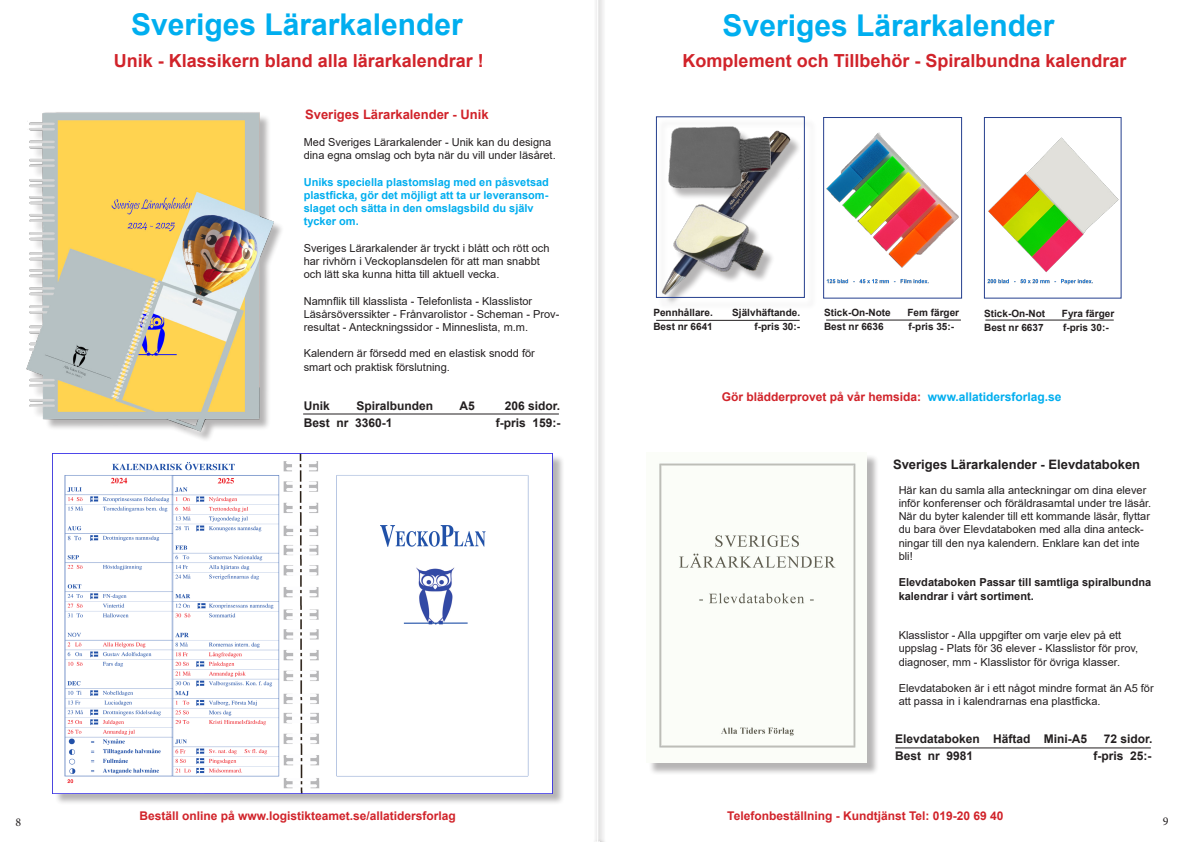
<style>
.page{position:relative;width:1191px;height:842px;background:#fff}
.page>*{position:absolute;margin:0;border:0;box-sizing:border-box;transform-origin:0 0}
.t1{font:700 30px "Arial";color:#00aeef}
.t2{font:700 18px "Arial";color:#d1232a}
.t3{font:700 13px "Arial";color:#231f20}
.t4{font:700 13px "Arial";color:#d1232a}
.t5{font:700 12px "Arial";color:#d1232a}
.t6{font:700 12px "Arial";color:#231f20}
.t7{font:12px "Minion Pro";color:#231f20}
.t8{font:11px/13.2px "Arial";color:#231f20}
.t9{font:700 11px/13.2px "Arial";color:#00aeef}
.t10{font:700 11px/13.2px "Arial";color:#231f20}
.t11{font:700 10px "Arial";color:#231f20}
.s1{color:#00aeef}
</style>
<div class="page">
<img style="left:26px;top:112px;width:254px;height:320px">
<hr style="left:303px;top:413px;width:256px;height:1px;background:#231f20">
<div style="left:648px;top:454px;width:231px;height:321px;background:#231f20;opacity:.33"></div>
<img style="left:648px;top:454px;width:218px;height:309px">
<hr style="left:895px;top:747px;width:255px;height:1px;background:#231f20">
<div style="left:657px;top:118px;width:160px;height:192px;background:#fbfbfb"></div>
<img style="left:662px;top:126px;width:137px;height:170px">
<div style="left:656px;top:117px;width:148px;height:181px;border:1px solid #253f8e"></div>
<img style="left:826px;top:132px;width:133px;height:152px">
<div style="left:823px;top:117px;width:138px;height:181px;border:1px solid #253f8e"></div>
<img style="left:987px;top:137px;width:132px;height:148px">
<div style="left:984px;top:117px;width:137px;height:181px;border:1px solid #253f8e"></div>
<div style="left:54px;top:455px;width:511px;height:350px;background:#231f20;opacity:.33"></div>
<img style="left:52px;top:453px;width:501px;height:340px">
<hr style="left:656px;top:320px;width:143px;height:1px;background:#231f20">
<hr style="left:826px;top:320px;width:135px;height:1px;background:#231f20">
<hr style="left:985px;top:320px;width:128px;height:1px;background:#231f20">
<svg style="left:595px;top:0;width:10px;height:842px;fill:#f1f0f1"></svg>
<hr style="left:597px;top:0;width:1px;height:842px;background:#fff">
<p class="t1" style="left:131px;top:4px;width:333px">Sveriges Lärarkalender</p>
<p class="t1" style="left:722px;top:5px;width:333px">Sveriges Lärarkalender</p>
<p class="t2" style="left:114px;top:48px;width:372px">Unik - Klassikern bland alla lärarkalendrar !</p>
<p class="t2" style="left:682px;top:48px;width:445px">Komplement och Tillbehör - Spiralbundna kalendrar</p>
<p class="t4" style="left:305px;top:105px;width:185px">Sveriges Lärarkalender - Unik</p>
<p class="t8" style="left:304px;top:136px;width:253px">Med Sveriges Lärarkalender - Unik kan du designa dina egna omslag och byta när du vill under läsåret.</p>
<p class="t9" style="left:304px;top:175px;width:247px">Uniks speciella plastomslag med en påsvetsad plastficka, gör det möjligt att ta ur leveransom&shy;slaget och sätta in den omslagsbild du själv tycker om.</p>
<p class="t8" style="left:304px;top:241px;width:247px">Sveriges Lärarkalender är tryckt i blått och rött och har rivhörn i Veckoplansdelen för att man snabbt och lätt ska kunna hitta till aktuell vecka.</p>
<p class="t8" style="left:304px;top:294px;width:257px">Namnflik till klasslista - Telefonlista - Klasslistor<br>Läsårsöverssikter - Frånvarolistor - Scheman - Prov&shy;resultat - Anteckningssidor - Minneslista, m.m.</p>
<p class="t8" style="left:304px;top:347px;width:233px">Kalendern är försedd med en elastisk snodd för smart och praktisk förslutning.</p>
<p class="t6" style="left:304px;top:397px;width:28px">Unik</p>
<p class="t6" style="left:356px;top:397px;width:78px">Spiralbunden</p>
<p class="t6" style="left:459px;top:397px;width:17px">A5</p>
<p class="t6" style="left:505px;top:397px;width:57px">206 sidor.</p>
<p class="t6" style="left:304px;top:414px;width:90px">Best nr 3360-1</p>
<p class="t6" style="left:496px;top:414px;width:66px">f-pris 159:-</p>
<p class="t11" style="left:653px;top:306px;width:61px">Pennhållare.</p>
<p class="t11" style="left:732px;top:306px;width:69px">Självhäftande.</p>
<p class="t11" style="left:653px;top:320px;width:61px">Best nr 6641</p>
<p class="t11" style="left:754px;top:320px;width:47px">f-pris 30:-</p>
<p class="t11" style="left:824px;top:306px;width:68px">Stick-On-Note</p>
<p class="t11" style="left:907px;top:306px;width:53px">Fem färger</p>
<p class="t11" style="left:824px;top:320px;width:61px">Best nr 6636</p>
<p class="t11" style="left:908px;top:320px;width:47px">f-pris 35:-</p>
<p class="t11" style="left:984px;top:306px;width:63px">Stick-On-Not</p>
<p class="t11" style="left:1062px;top:306px;width:54px">Fyra färger</p>
<p class="t11" style="left:984px;top:320px;width:61px">Best nr 6637</p>
<p class="t11" style="left:1063px;top:320px;width:47px">f-pris 30:-</p>
<p class="t5" style="left:722px;top:388px;width:341px">Gör blädderprovet på vår hemsida: <span class="s1">www.allatidersforlag.se</span></p>
<p class="t3" style="left:893px;top:455px;width:249px">Sveriges Lärarkalender - Elevdataboken</p>
<p class="t8" style="left:898px;top:483px;width:254px">Här kan du samla alla anteckningar om dina elever inför konferenser och föräldrasamtal under tre läsår.<br>När du byter kalender till ett kommande läsår, flyttar du bara över Elevdataboken med alla dina anteck&shy;ningar till den nya kalendern. Enklare kan det inte bli!</p>
<p class="t10" style="left:898px;top:576px;width:254px">Elevdataboken Passar till samtliga spiralbundna kalendrar i vårt sortiment.</p>
<p class="t8" style="left:898px;top:628px;width:241px">Klasslistor - Alla uppgifter om varje elev på ett uppslag - Plats för 36 elever - Klasslistor för prov, diagnoser, mm - Klasslistor för övriga klasser.</p>
<p class="t8" style="left:898px;top:681px;width:256px">Elevdataboken är i ett något mindre format än A5 för att passa in i kalendrarnas ena plastficka.</p>
<p class="t6" style="left:895px;top:731px;width:194px">Elevdataboken Häftad Mini-A5</p>
<p class="t6" style="left:1104px;top:731px;width:50px">72 sidor.</p>
<p class="t6" style="left:895px;top:748px;width:80px">Best nr 9981</p>
<p class="t6" style="left:1093px;top:748px;width:60px">f-pris 25:-</p>
<p class="t5" style="left:139px;top:807px;width:318px">Beställ online på www.logistikteamet.se/allatidersforlag</p>
<p class="t5" style="left:727px;top:808px;width:278px">Telefonbeställning - Kundtjänst Tel: 019-20 69 40</p>
<p class="t7" style="left:16px;top:814px;width:7px">8</p>
<p class="t7" style="left:1162px;top:813px;width:7px">9</p>
</div>
